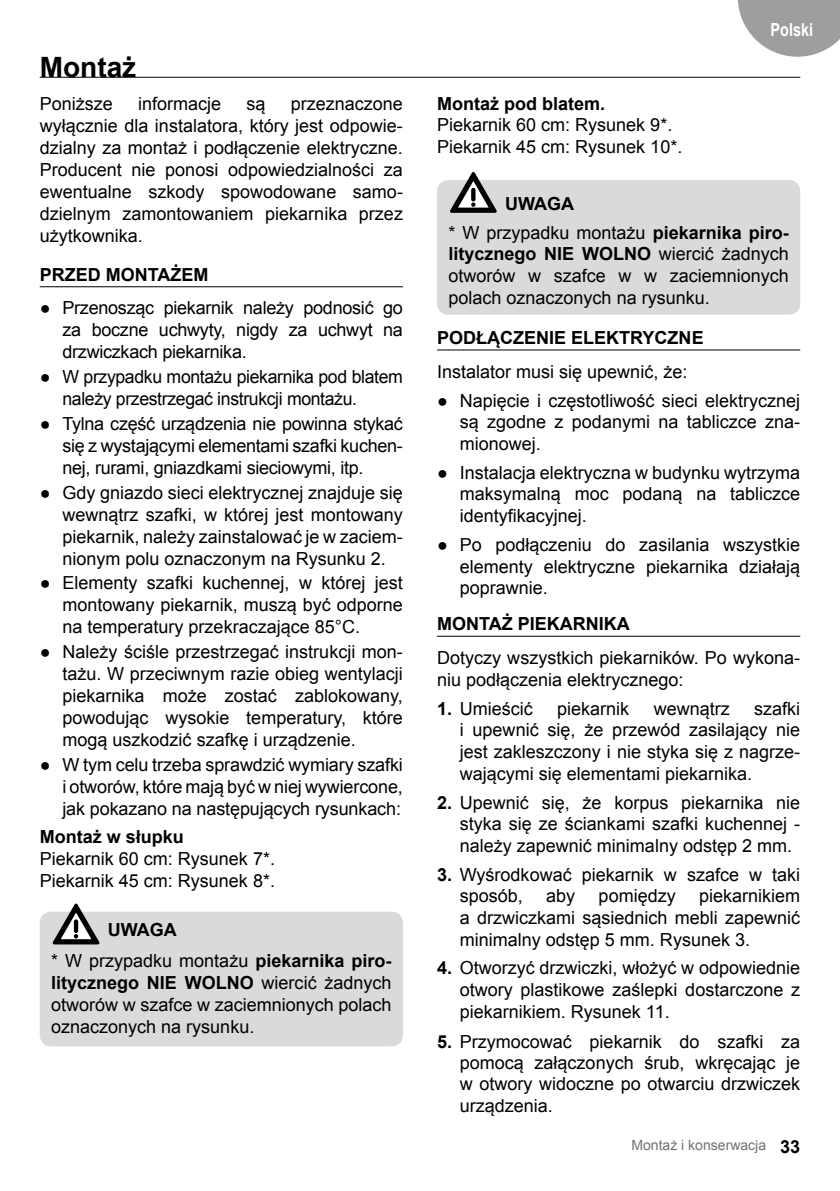
<style>
.page{position:relative;width:840px;height:1191px;background:#fff}
.page>*{position:absolute;margin:0;border:0;box-sizing:border-box;transform-origin:0 0}
.t1{font:700 28px "Arial";color:#000}
.t2{font:18px/22px "Arial";color:#000;text-align:justify}
.t3{font:700 18px/30.6px "Arial";color:#000}
.t4{font:18px/22px "Arial";letter-spacing:-.02em;color:#000}
.t5{font:700 18px "Arial";color:#fff;scale:.8 1}
.t6{font:14px "Arial";color:#707172}
.s1{font-weight:400}
.s2{font-weight:700}
.s3{font-weight:700;font-size:18px;color:#000}
</style>
<div class="page">
<svg style="left:738px;top:0;width:101px;height:57px"></svg>
<div style="left:437px;top:180px;width:362px;height:135px;background:#d9dadb;border-radius:11px"></div>
<svg style="left:450px;top:172px;width:47px;height:41px"></svg>
<div style="left:40px;top:911px;width:363px;height:135px;background:#d9dadb;border-radius:11px"></div>
<svg style="left:52px;top:903px;width:48px;height:41px"></svg>
<hr style="left:40px;top:77px;width:759px;height:1px;background:#000">
<hr style="left:40px;top:286px;width:363px;height:1px;background:#000">
<hr style="left:437px;top:349px;width:362px;height:1px;background:#000">
<hr style="left:437px;top:636px;width:362px;height:1px;background:#000">
<h1 class="t1" style="left:40px;top:48px;width:98px">Montaż</h1>
<p class="t2" style="left:40px;top:92px;width:75px">Poniższe</p>
<p class="t2" style="left:138px;top:92px;width:85px">informacje</p>
<p class="t2" style="left:246px;top:92px;width:21px">są</p>
<p class="t2" style="left:40px;top:92px;width:364px;text-indent:251px">przeznaczone wyłącznie dla instalatora, który jest odpowie&shy;dzialny za montaż i podłączenie elektryczne.<br>Producent nie ponosi odpowiedzialności za ewentualne szkody spowodowane samo&shy;dzielnym zamontowaniem piekarnika przez użytkownika.</p>
<p class="t3" style="left:40px;top:259px;width:170px">PRZED MONTAŻEM</p>
<p class="t2" style="left:62px;top:297px;width:342px;text-indent:-23px">● Przenosząc piekarnik należy podnosić go za boczne uchwyty, nigdy za uchwyt na drzwiczkach piekarnika.</p>
<p class="t4" style="left:62px;top:366px;width:342px;text-indent:-23px">● W przypadku montażu piekarnika pod blatem należy przestrzegać instrukcji montażu.</p>
<p class="t2" style="left:62px;top:412px;width:342px;text-indent:-23px">● Tylna część urządzenia nie powinna stykać się z wystającymi elementami szafki kuchen&shy;nej, rurami, gniazdkami sieciowymi, itp.</p>
<p class="t2" style="left:62px;top:481px;width:342px;text-indent:-23px">● Gdy gniazdo sieci elektrycznej znajduje się wewnątrz szafki, w której jest montowany piekarnik, należy zainstalować je w zaciem&shy;nionym polu oznaczonym na Rysunku 2.</p>
<p class="t2" style="left:62px;top:572px;width:342px;text-indent:-23px">● Elementy szafki kuchennej, w której jest montowany piekarnik, muszą być odporne na temperatury przekraczające 85°C.</p>
<p class="t2" style="left:62px;top:641px;width:342px;text-indent:-23px">● Należy ściśle przestrzegać instrukcji mon&shy;tażu. W przeciwnym razie obieg wentylacji piekarnika może zostać zablokowany, powodując wysokie temperatury, które mogą uszkodzić szafkę i urządzenie.</p>
<p class="t2" style="left:62px;top:754px;width:342px;text-indent:-23px">● W tym celu trzeba sprawdzić wymiary szafki i otworów, które mają być w niej wywiercone, jak pokazano na następujących rysunkach:</p>
<p class="t3" style="left:40px;top:821px;width:146px">Montaż w słupku</p>
<p class="t2" style="left:40px;top:847px;width:237px">Piekarnik 60 cm: Rysunek 7*.<br>Piekarnik 45 cm: Rysunek 8*.</p>
<p class="t3" style="left:51px;top:915px;width:342px;text-indent:57px">UWAGA<br><span class="s1">* W przypadku montażu</span> piekarnika piro-</p>
<p class="t2" style="left:51px;top:972px;width:342px"><span class="s2">litycznego NIE WOLNO</span> wiercić żadnych otworów w szafce w zaciemnionych polach oznaczonych na rysunku.</p>
<p class="t3" style="left:437px;top:88px;width:170px">Montaż pod blatem.</p>
<p class="t2" style="left:437px;top:114px;width:247px">Piekarnik 60 cm: Rysunek 9*.<br>Piekarnik 45 cm: Rysunek 10*.</p>
<p class="t5" style="left:770px;top:18px;width:55px">Polski</p>
<p class="t3" style="left:448px;top:190px;width:342px;line-height:28.6px;text-indent:57px">UWAGA<br><span class="s1">* W przypadku montażu</span> piekarnika piro-</p>
<p class="t2" style="left:448px;top:243px;width:342px"><span class="s2">litycznego NIE WOLNO</span> wiercić żadnych otworów w szafce w w zaciemnionych polach oznaczonych na rysunku.</p>
<p class="t3" style="left:437px;top:323px;width:268px">PODŁĄCZENIE ELEKTRYCZNE</p>
<p class="t2" style="left:437px;top:361px;width:252px">Instalator musi się upewnić, że:</p>
<p class="t2" style="left:459px;top:389px;width:342px;text-indent:-23px">● Napięcie i częstotliwość sieci elektrycznej są zgodne z podanymi na tabliczce zna&shy;mionowej.</p>
<p class="t2" style="left:459px;top:461px;width:342px;text-indent:-23px">● Instalacja elektryczna w budynku wytrzyma maksymalną moc podaną na tabliczce identyfikacyjnej.</p>
<p class="t2" style="left:459px;top:534px;width:342px;text-indent:-23px">● Po podłączeniu do zasilania wszystkie elementy elektryczne piekarnika działają poprawnie.</p>
<p class="t3" style="left:437px;top:609px;width:194px">MONTAŻ PIEKARNIKA</p>
<p class="t2" style="left:437px;top:647px;width:364px">Dotyczy wszystkich piekarników. Po wykona&shy;niu podłączenia elektrycznego:</p>
<p class="t2" style="left:437px;top:697px;width:97px"><span class="s2">1.</span> Umieścić</p>
<p class="t2" style="left:557px;top:697px;width:74px">piekarnik</p>
<p class="t2" style="left:653px;top:697px;width:78px">wewnątrz</p>
<p class="t2" style="left:459px;top:697px;width:342px;text-indent:294px">szafki i upewnić się, że przewód zasilający nie jest zakleszczony i nie styka się z nagrze&shy;wającymi się elementami piekarnika.</p>
<p class="t2" style="left:459px;top:791px;width:342px;text-indent:-23px"><span class="s2">2.</span> Upewnić się, że korpus piekarnika nie styka się ze ściankami szafki kuchennej - należy zapewnić minimalny odstęp 2 mm.</p>
<p class="t2" style="left:459px;top:863px;width:342px;text-indent:-23px"><span class="s2">3.</span> Wyśrodkować piekarnik w szafce w taki sposób,</p>
<p class="t2" style="left:459px;top:885px;width:342px;text-indent:239px">piekarnikiem a drzwiczkami sąsiednich mebli zapewnić minimalny odstęp 5 mm. Rysunek 3.</p>
<p class="t2" style="left:459px;top:957px;width:342px;text-indent:-23px"><span class="s2">4.</span> Otworzyć drzwiczki, włożyć w odpowiednie otwory plastikowe zaślepki dostarczone z piekarnikiem. Rysunek 11.</p>
<p class="t2" style="left:459px;top:1031px;width:342px;line-height:21.4px;text-indent:-23px"><span class="s2">5.</span> Przymocować piekarnik do szafki za pomocą załączonych śrub, wkręcając je w otwory widoczne po otwarciu drzwiczek urządzenia.</p>
<p class="t2" style="left:546px;top:885px;width:31px">aby</p>
<p class="t2" style="left:598px;top:885px;width:79px">pomiędzy</p>
<p class="t6" style="left:631px;top:1136px;width:170px">Montaż i konserwacja <span class="s3">33</span></p>
</div>
